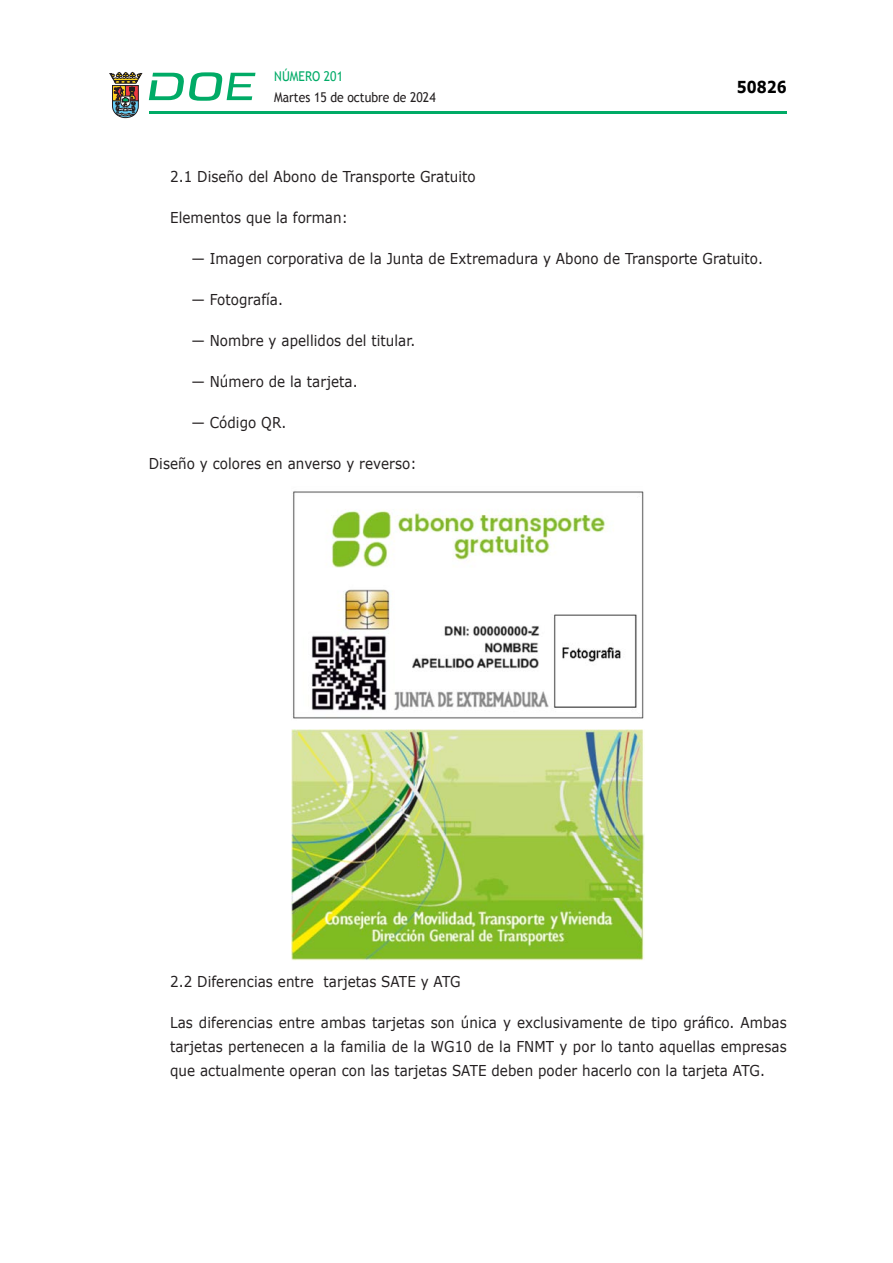
<style>
.page{position:relative;width:893px;height:1263px;background:#fff}
.page>*{position:absolute;margin:0;border:0;box-sizing:border-box;transform-origin:0 0}
.t1{font:700 16.5px "Verdana";color:#000;scale:.85 1}
.CUERPO_DE_TEXTO{font:15px/24px "Verdana";letter-spacing:.005em;color:#231f20;text-align:justify;scale:.9 1}
.t2{font:13.5px "Trebuchet MS";color:#231f20;scale:.9 1}
.t3{font:13.5px "Trebuchet MS";color:#00ab67;scale:.9 1}
</style>
<div class="page">
<hr style="left:149px;top:111px;width:638px;height:3px;background:#00ab66">
<svg style="left:109px;top:72px;width:33px;height:46px"></svg>
<svg style="left:149px;top:72px;width:106px;height:29px"></svg>
<img style="left:292px;top:491px;width:352px;height:228px">
<img style="left:291px;top:729px;width:353px;height:232px">
<p class="t3" style="left:274px;top:68px;width:78px">NÚMERO 201</p>
<p class="t2" style="left:274px;top:89px;width:181px">Martes 15 de octubre de 2024</p>
<p class="t1" style="left:737px;top:76px;width:60px">50826</p>
<p class="CUERPO_DE_TEXTO" style="left:170px;top:164px;width:341px">2.1 Diseño del Abono de Transporte Gratuito</p>
<p class="CUERPO_DE_TEXTO" style="left:170px;top:205px;width:199px">Elementos que la forman:</p>
<p class="CUERPO_DE_TEXTO" style="left:191px;top:246px;width:637px">— Imagen corporativa de la Junta de Extremadura y Abono de Transporte Gratuito.</p>
<p class="CUERPO_DE_TEXTO" style="left:191px;top:287px;width:103px">— Fotografía.</p>
<p class="CUERPO_DE_TEXTO" style="left:191px;top:328px;width:250px">— Nombre y apellidos del titular.</p>
<p class="CUERPO_DE_TEXTO" style="left:191px;top:369px;width:186px">— Número de la tarjeta.</p>
<p class="CUERPO_DE_TEXTO" style="left:191px;top:410px;width:107px">— Código QR.</p>
<p class="CUERPO_DE_TEXTO" style="left:149px;top:451px;width:299px">Diseño y colores en anverso y reverso:</p>
<p class="CUERPO_DE_TEXTO" style="left:170px;top:970px;width:324px">2.2 Diferencias entre tarjetas SATE y ATG</p>
<p class="CUERPO_DE_TEXTO" style="left:170px;top:1011px;width:687px">Las diferencias entre ambas tarjetas son única y exclusivamente de tipo gráfico. Ambas tarjetas pertenecen a la familia de la WG10 de la FNMT y por lo tanto aquellas empresas que actualmente operan con las tarjetas SATE deben poder hacerlo con la tarjeta ATG.</p>
</div>
